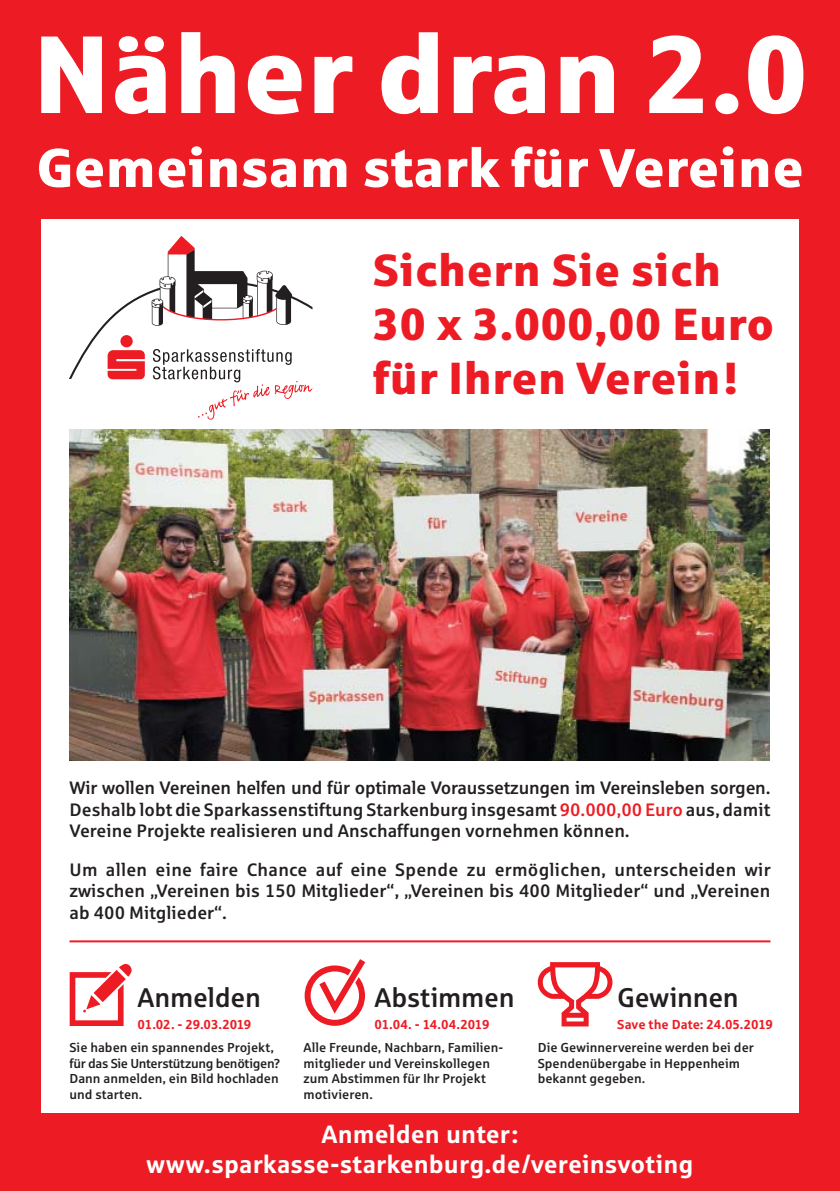
<style>
.page{position:relative;width:840px;height:1191px;background:#fff}
.page>*{position:absolute;margin:0;border:0;box-sizing:border-box;transform-origin:0 0}
.t1{font:110px "Sparkasse XB";letter-spacing:.005em;color:#fff}
.t2{font:54.4px "Sparkasse XB";letter-spacing:.01em;color:#fff}
.t3{font:45px/54px "Sparkasse XB";letter-spacing:.015em;color:#ed1c24}
.t4{font:500 27px "Sparkasse";letter-spacing:-.01em;color:#231f20}
.t5{font:700 25px/30px "Sparkasse Rg";color:#fff;text-align:center}
.t6{font:500 18px/21.6px "Sparkasse";color:#231f20;text-align:justify}
.t7{font:500 13px/15.6px "Sparkasse";color:#231f20}
.t8{font:700 13px "Sparkasse Rg";letter-spacing:-.015em;color:#ed1c24}
.s1{color:#ed1c24}
</style>
<div class="page">
<div style="left:0;top:0;width:839px;height:1191px;background:#ed1c24"></div>
<div style="left:41px;top:220px;width:757px;height:893px;background:#fff"></div>
<img style="left:69px;top:429px;width:700px;height:332px">
<svg style="left:69px;top:236px;width:243px;height:184px"></svg>
<svg style="left:70px;top:964px;width:62px;height:62px"></svg>
<svg style="left:304px;top:959px;width:61px;height:66px"></svg>
<svg style="left:537px;top:962px;width:75px;height:64px"></svg>
<hr style="left:69px;top:940px;width:701px;height:2px;background:#ed1c24">
<h1 class="t1" style="left:32px;top:35px;width:776px">Näher dran 2.0</h1>
<h2 class="t2" style="left:36px;top:148px;width:768px">Gemeinsam stark für Vereine</h2>
<h3 class="t3" style="left:373px;top:248px;width:402px">Sichern Sie sich<br>30 x 3.000,00 Euro für Ihren Verein !</h3>
<p class="t6" style="left:69px;top:779px;width:702px">Wir wollen Vereinen helfen und für optimale Voraussetzungen im Vereinsleben sorgen.<br>Deshalb lobt die Sparkassenstiftung Starkenburg insgesamt <span class="s1">90.000,00 Euro</span> aus, damit Vereine Projekte realisieren und Anschaffungen vornehmen können.</p>
<p class="t6" style="left:69px;top:860px;width:702px">Um allen eine faire Chance auf eine Spende zu ermöglichen, unterscheiden wir zwischen „Vereinen bis 150 Mitglieder“, „Vereinen bis 400 Mitglieder“ und „Vereinen ab 400 Mitglieder“.</p>
<h3 class="t4" style="left:617px;top:987px;width:123px">Gewinnen</h3>
<p class="t8" style="left:617px;top:1019px;width:157px">Save the Date: 24.05.2019</p>
<p class="t7" style="left:537px;top:1041px;width:217px">Die Gewinnervereine werden bei der<br>Spendenübergabe in Heppenheim bekannt gegeben.</p>
<h3 class="t5" style="left:146px;top:1121px;width:548px">Anmelden unter : www.sparkasse-starkenburg.de /vereinsvoting</h3>
<h3 class="t4" style="left:374px;top:987px;width:142px">Abstimmen</h3>
<p class="t8" style="left:374px;top:1019px;width:116px">01.04. - 14.04.2019</p>
<p class="t7" style="left:303px;top:1041px;width:201px">Alle Freunde, Nachbarn, Familien&shy;mitglieder und Vereinskollegen zum Abstimmen für Ihr Projekt motivieren.</p>
<h3 class="t4" style="left:137px;top:987px;width:125px">Anmelden</h3>
<p class="t8" style="left:137px;top:1019px;width:115px">01.02. - 29.03.2019</p>
<p class="t7" style="left:69px;top:1041px;width:212px">Sie haben ein spannendes Projekt, für das Sie Unterstützung benötigen?<br>Dann anmelden, ein Bild hochladen und starten.</p>
</div>
